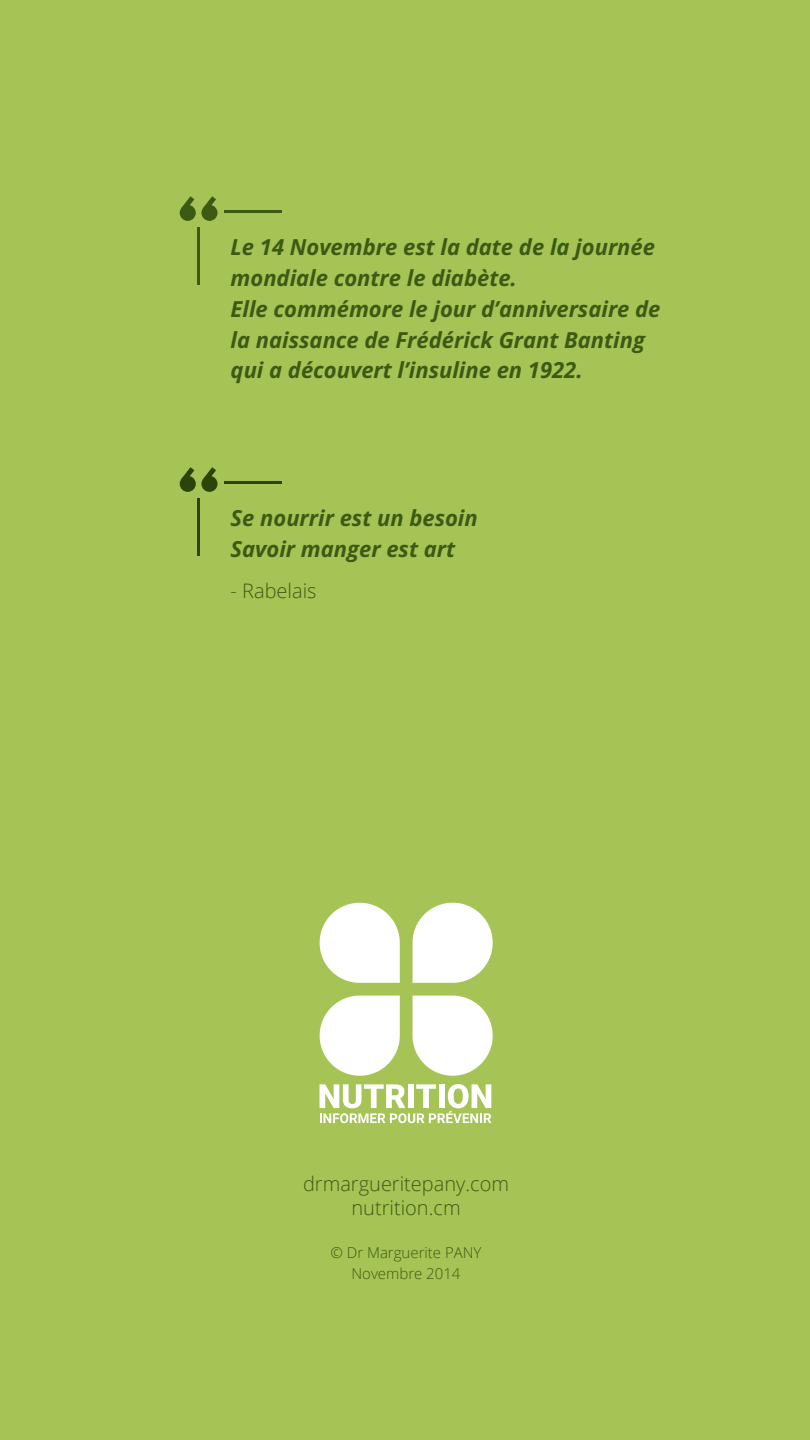
<style>
.page{position:relative;width:810px;height:1440px;background:#a6c355}
.page>*{position:absolute;margin:0;border:0;box-sizing:border-box;transform-origin:0 0}
.t1{font:italic 700 22px/30.8px "Open Sans";color:#3c5a14}
.t2{font:300 20px "Open Sans";color:#3c5a14}
.t3{font:300 15px/21px "Open Sans";color:#3c5a14;text-align:center}
</style>
<div class="page">
<div style="left:201px;top:205px;width:17px;height:16px;background:#3c5a14;border-radius:50%"></div>
<svg style="left:203px;top:196px;width:13px;height:12px"></svg>
<div style="left:180px;top:205px;width:16px;height:16px;background:#3c5a14;border-radius:50%"></div>
<svg style="left:181px;top:196px;width:13px;height:12px"></svg>
<hr style="left:197px;top:227px;width:3px;height:58px;background:#3c5a14">
<hr style="left:224px;top:210px;width:58px;height:3px;background:#3c5a14">
<div style="left:201px;top:476px;width:17px;height:16px;background:#2b4409;border-radius:50%"></div>
<svg style="left:203px;top:467px;width:13px;height:12px"></svg>
<div style="left:180px;top:476px;width:16px;height:16px;background:#2b4409;border-radius:50%"></div>
<svg style="left:181px;top:467px;width:13px;height:12px"></svg>
<hr style="left:197px;top:498px;width:3px;height:58px;background:#2b4409">
<hr style="left:224px;top:481px;width:58px;height:3px;background:#2b4409">
<svg style="left:320px;top:903px;width:80px;height:80px;background:#f0f5e4"></svg>
<svg style="left:413px;top:903px;width:80px;height:80px"></svg>
<svg style="left:413px;top:996px;width:80px;height:80px"></svg>
<svg style="left:320px;top:996px;width:80px;height:80px;background:#f0f5e3"></svg>
<svg style="left:320px;top:1084px;width:171px;height:39px"></svg>
<p class="t1" style="left:231px;top:231px;width:431px">Le 14 Novembre est la date de la journée mondiale contre le diabète.<br>Elle commémore le jour d’anniversaire de la naissance de Frédérick Grant Banting qui a découvert l’insuline en 1922.</p>
<p class="t1" style="left:231px;top:502px;width:249px">Se nourrir est un besoin<br>Savoir manger est art</p>
<p class="t2" style="left:231px;top:577px;width:87px">- Rabelais</p>
<p class="t2" style="left:303px;top:1170px;width:207px">drmargueritepany.com</p>
<p class="t2" style="left:351px;top:1193px;width:111px">nutrition.cm</p>
<p class="t3" style="left:330px;top:1242px;width:153px">© Dr Marguerite PANY<br>Novembre 2014</p>
</div>
